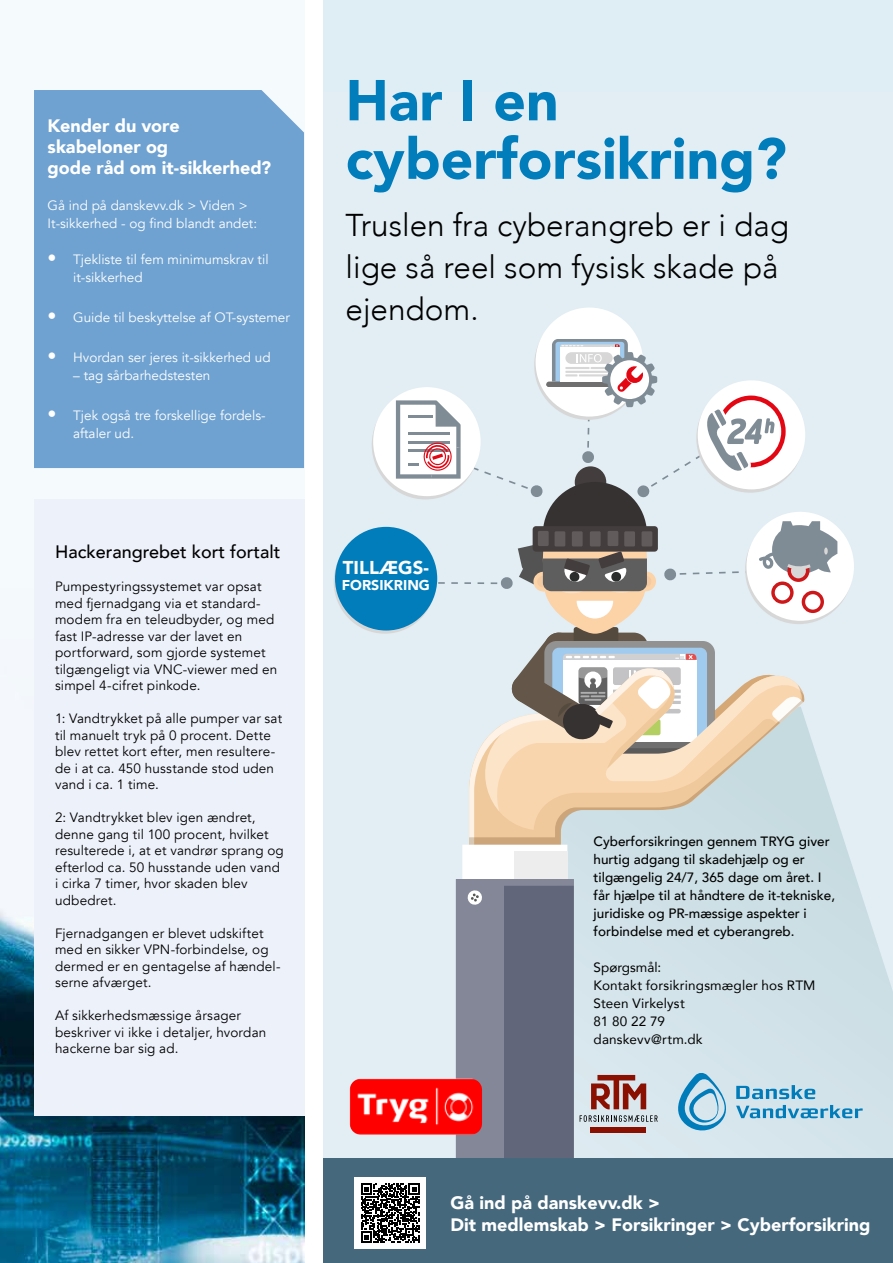
<style>
.page{position:relative;width:893px;height:1263px;background:#fff}
.page>*{position:absolute;margin:0;border:0;box-sizing:border-box;transform-origin:0 0}
.t1{font:900 57px/58.5px "Avenir";color:#017dbc}
.t2{font:300 31.5px/42px "Avenir";color:#000}
.t3{font:900 18.6px "Avenir";color:#fff}
.t4{font:900 18px/21px "Avenir";color:#fff}
.t5{font:500 18px "Avenir";color:#000}
.t6{font:900 14.25px "Avenir";color:#fff}
.t7{font:13.5px/16.5px "Avenir";letter-spacing:.01em;color:#000}
.t8{font:13.5px/18px "Avenir";color:#fff}
.t9{font:500 13.5px/18px "Avenir";color:#000}
.t10{font:13.5px/18px "Avenir";letter-spacing:.01em;color:#000}
.s1{font-size:18px}
</style>
<div class="page">
<div style="left:323px;top:0;width:570px;height:1188px;background:#dfeef5"></div>
<svg style="left:349px;top:820px;width:544px;height:338px"></svg>
<div style="left:462px;top:845px;width:105px;height:83px;background:#fff"></div>
<div style="left:514px;top:851px;width:53px;height:73px;background:#ededed"></div>
<svg style="left:456px;top:879px;width:118px;height:279px;background:#6f7386"></svg>
<div style="left:373px;top:387px;width:108px;height:109px;background:#fff;border-radius:50%"></div>
<div style="left:746px;top:512px;width:108px;height:109px;background:#fff;border-radius:50%"></div>
<div style="left:536px;top:308px;width:107px;height:109px;background:#fff;border-radius:50%"></div>
<svg style="left:334px;top:530px;width:102px;height:104px"></svg>
<div style="left:335px;top:527px;width:102px;height:103px;background:#017dbc;border-radius:50%"></div>
<svg style="left:396px;top:339px;width:441px;height:532px"></svg>
<div style="left:0;top:0;width:304px;height:1263px;background:#f5fafd"></div>
<img style="left:0;top:911px;width:304px;height:352px">
<div style="left:323px;top:1158px;width:570px;height:105px;background:#45687d"></div>
<img style="left:350px;top:1079px;width:132px;height:56px">
<svg style="left:580px;top:1115px;width:78px;height:7px"></svg>
<div style="left:591px;top:1127px;width:55px;height:5px;background:#8a1002"></div>
<svg style="left:591px;top:1075px;width:55px;height:34px"></svg>
<div style="left:354px;top:1177px;width:72px;height:72px;background:#fff"></div>
<svg style="left:361px;top:1184px;width:59px;height:58px"></svg>
<svg style="left:678px;top:1073px;width:185px;height:57px"></svg>
<div style="left:34px;top:90px;width:270px;height:378px;background:#6fa2d1"></div>
<div style="left:34px;top:499px;width:270px;height:617px;background:#edf1fa"></div>
<h3 class="t4" style="left:48px;top:114px;width:225px">Kender du vore skabeloner og<br>gode råd om it-sikkerhed?</h3>
<p class="t8" style="left:48px;top:196px;width:211px">Gå ind på danskevv.dk &gt; Viden &gt;<br>It-sikkerhed - og find blandt andet:</p>
<p class="t8" style="left:73px;top:250px;width:197px;text-indent:-26px"><span class="s1">•</span> Tjekliste til fem minimumskrav til it-sikkerhed</p>
<p class="t8" style="left:48px;top:308px;width:244px"><span class="s1">•</span> Guide til beskyttelse af OT-systemer</p>
<p class="t8" style="left:48px;top:349px;width:224px"><span class="s1">•</span> Hvordan ser jeres it-sikkerhed ud</p>
<p class="t8" style="left:73px;top:367px;width:139px">– tag sårbarhedstesten</p>
<p class="t8" style="left:73px;top:407px;width:193px;text-indent:-26px"><span class="s1">•</span> Tjek også tre forskellige fordels&shy;aftaler ud.</p>
<h3 class="t5" style="left:55px;top:536px;width:227px">Hackerangrebet kort fortalt</h3>
<p class="t7" style="left:55px;top:578px;width:224px">Pumpestyringssystemet var opsat med fjernadgang via et standard&shy;modem fra en teleudbyder, og med fast IP-adresse var der lavet en portforward, som gjorde systemet tilgængeligt via VNC-viewer med en simpel 4-cifret pinkode.</p>
<p class="t7" style="left:55px;top:710px;width:229px">1: Vandtrykket på alle pumper var sat til manuelt tryk på 0 procent. Dette blev rettet kort efter, men resultere&shy;de i at ca. 450 husstande stod uden vand i ca. 1 time.</p>
<p class="t7" style="left:55px;top:809px;width:230px">2: Vandtrykket blev igen ændret, denne gang til 100 procent, hvilket resulterede i, at et vandrør sprang og efterlod ca. 50 husstande uden vand i cirka 7 timer, hvor skaden blev udbedret.</p>
<p class="t7" style="left:55px;top:925px;width:227px">Fjernadgangen er blevet udskiftet med en sikker VPN-forbindelse, og dermed er en gentagelse af hændel&shy;serne afværget.</p>
<p class="t7" style="left:55px;top:1007px;width:213px">Af sikkerhedsmæssige årsager beskriver vi ikke i detaljer, hvordan hackerne bar sig ad.</p>
<h1 class="t1" style="left:346px;top:70px;width:443px">Har I en cyberforsikring?</h1>
<h2 class="t2" style="left:346px;top:204px;width:445px">Truslen fra cyberangreb er i dag lige så reel som fysisk skade på ejendom.</h2>
<h3 class="t3" style="left:343px;top:552px;width:88px">TILLÆGS-</h3>
<p class="t6" style="left:342px;top:573px;width:90px">FORSIKRING</p>
<p class="t9" style="left:594px;top:832px;width:243px">Cyberforsikringen gennem TRYG giver hurtig adgang til skadehjælp og er tilgængelig 24/7, 365 dage om året. I får hjælpe til at håndtere de it-tekniske, juridiske og PR-mæssige aspekter i forbindelse med et cyberangreb.</p>
<p class="t10" style="left:594px;top:958px;width:223px">Spørgsmål:<br>Kontakt forsikringsmægler hos RTM<br>Steen Virkelyst<br>81 80 22 79<br>danskevv@rtm.dk</p>
<h3 class="t4" style="left:451px;top:1192px;width:421px;line-height:21.6px">Gå ind på danskevv.dk &gt;<br>Dit medlemskab &gt; Forsikringer &gt; Cyberforsikring</h3>
</div>
